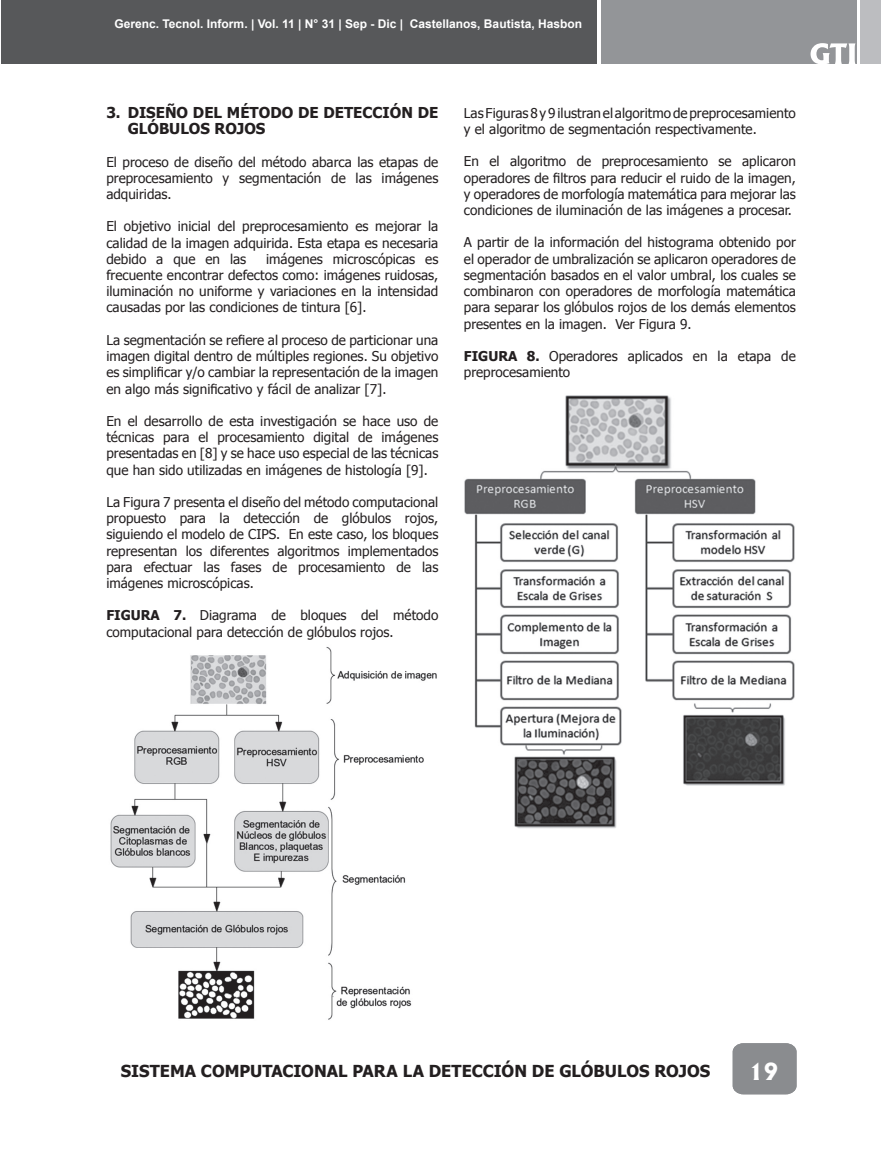
<style>
.page{position:relative;width:881px;height:1149px;background:#fff}
.page>*{position:absolute;margin:0;border:0;box-sizing:border-box;transform-origin:0 0}
.t1{font:800 22.5px "Albertus";color:#fff}
.t2{font:700 16.5px "Tahoma";color:#231f20}
.t3{font:700 15px/16.2px "Tahoma";color:#231f20}
.t4{font:13.5px/16.2px "Tahoma";color:#231f20;text-align:justify}
.t5{font:700 12px "Arial";color:#fff}
.s1{font-weight:700}
</style>
<div class="page">
<div style="left:1px;top:0;width:595px;height:64px;background:#57585a"></div>
<div style="left:600px;top:0;width:256px;height:64px;background:#939598"></div>
<div style="left:860px;top:0;width:20px;height:64px;background:#bcbdc0"></div>
<div style="left:732px;top:1043px;width:64px;height:50px;background:#8a8c8f"></div>
<hr style="left:0;top:0;width:1px;height:64px;background:#57585a">
<svg style="left:810px;top:43px;width:45px;height:21px"></svg>
<img style="left:110px;top:647px;width:327px;height:373px">
<img style="left:464px;top:395px;width:331px;height:434px">
<p class="t5" style="left:114px;top:16px;width:469px">Gerenc. Tecnol. Inform. | Vol. 11 | N° 31 | Sep - Dic | Castellanos, Bautista, Hasbon</p>
<p class="t3" style="left:128px;top:103px;width:312px;text-indent:-21px">3. DISEÑO DEL MÉTODO DE DETECCIÓN DE<br>GLÓBULOS ROJOS</p>
<p class="t4" style="left:106px;top:153px;width:333px">El proceso de diseño del método abarca las etapas de preprocesamiento y segmentación de las imágenes adquiridas.</p>
<p class="t4" style="left:106px;top:218px;width:333px">El objetivo inicial del preprocesamiento es mejorar la calidad de la imagen adquirida. Esta etapa es necesaria debido a que en las</p>
<p class="t4" style="left:106px;top:250px;width:333px;text-indent:160px">imágenes microscópicas es frecuente encontrar defectos como: imágenes ruidosas, iluminación no uniforme y variaciones en la intensidad causadas por las condiciones de tintura [6].</p>
<p class="t4" style="left:106px;top:331px;width:333px">La segmentación se refiere al proceso de particionar una imagen digital dentro de múltiples regiones. Su objetivo es simplificar y/o cambiar la representación de la imagen en algo más significativo y fácil de analizar [7].</p>
<p class="t4" style="left:106px;top:412px;width:333px">En el desarrollo de esta investigación se hace uso de técnicas para el procesamiento digital de imágenes presentadas en [8] y se hace uso especial de las técnicas que han sido utilizadas en imágenes de histología [9].</p>
<p class="t4" style="left:106px;top:493px;width:333px">La Figura 7 presenta el diseño del método computacional propuesto para la detección de glóbulos rojos, siguiendo el modelo de CIPS. En este caso, los bloques representan los diferentes algoritmos implementados para efectuar las fases de procesamiento de las imágenes microscópicas.</p>
<p class="t4" style="left:106px;top:606px;width:333px"><span class="s1">FIGURA 7.</span> Diagrama de bloques del método computacional para detección de glóbulos rojos.</p>
<p class="t4" style="left:463px;top:104px;width:333px">Las Figuras 8 y 9 ilustran el algoritmo de preprocesamiento y el algoritmo de segmentación respectivamente.</p>
<p class="t4" style="left:463px;top:153px;width:333px">En el algoritmo de preprocesamiento se aplicaron operadores de filtros para reducir el ruido de la imagen, y operadores de morfología matemática para mejorar las condiciones de iluminación de las imágenes a procesar.</p>
<p class="t4" style="left:463px;top:234px;width:333px">A partir de la información del histograma obtenido por el operador de umbralización se aplicaron operadores de segmentación basados en el valor umbral, los cuales se combinaron con operadores de morfología matemática para separar los glóbulos rojos de los demás elementos presentes en la imagen. Ver Figura 9.</p>
<p class="t4" style="left:463px;top:347px;width:333px"><span class="s1">FIGURA 8.</span> Operadores aplicados en la etapa de preprocesamiento</p>
<p class="t2" style="left:121px;top:1058px;width:591px">SISTEMA COMPUTACIONAL PARA LA DETECCIÓN DE GLÓBULOS ROJOS</p>
<h1 class="t1" style="left:748px;top:1057px;width:31px">19</h1>
</div>
